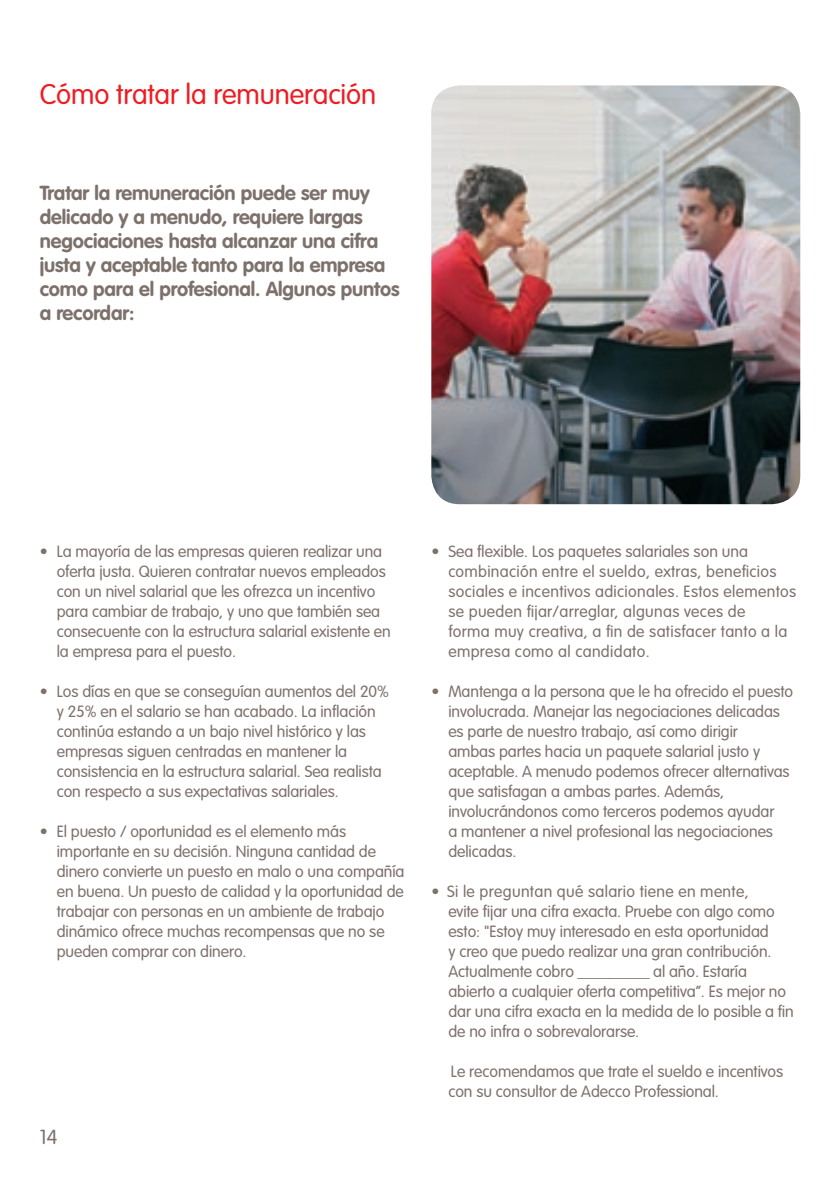
<style>
.page{position:relative;width:840px;height:1191px;background:#fff}
.page>*{position:absolute;margin:0;border:0;box-sizing:border-box;transform-origin:0 0}
._09_Body_text_14_16p{font:300 28px "VAG Rounded";letter-spacing:-.005em;color:#ee1d23}
._10_Sub-head_10_12pt{font:700 20px/24px "VAG Rounded";letter-spacing:-.005em;color:#7d716c}
.t1{font:300 20px "VAG Rounded";color:#7d716c}
._11_Body_text_10_12p{font:300 16px/20px "VAG Rounded";letter-spacing:-.005em;color:#7d716c}
._11_Body_text_10_12p-2{font:300 16px/20px "VAG Rounded";letter-spacing:.02em;color:#7d716c}
</style>
<div class="page">
<img style="left:431px;top:86px;width:368px;height:418px">
<p class="_09_Body_text_14_16p" style="left:40px;top:78px;width:338px">Cómo tratar la remuneración</p>
<p class="_10_Sub-head_10_12pt" style="left:40px;top:180px;width:361px">Tratar la remuneración puede ser muy delicado y a menudo, requiere largas negociaciones hasta alcanzar una cifra justa y aceptable tanto para la empresa como para el profesional. Algunos puntos a recordar:</p>
<p class="_11_Body_text_10_12p" style="left:57px;top:541px;width:335px;text-indent:-17px">• La mayoría de las empresas quieren realizar una oferta justa. Quieren contratar nuevos empleados con un nivel salarial que les ofrezca un incentivo para cambiar de trabajo, y uno que también sea consecuente con la estructura salarial existente en la empresa para el puesto.</p>
<p class="_11_Body_text_10_12p" style="left:57px;top:681px;width:333px;text-indent:-17px">• Los días en que se conseguían aumentos del 20% y 25% en el salario se han acabado. La inflación continúa estando a un bajo nivel histórico y las empresas siguen centradas en mantener la consistencia en la estructura salarial. Sea realista con respecto a sus expectativas salariales.</p>
<p class="_11_Body_text_10_12p" style="left:57px;top:821px;width:349px;text-indent:-17px">• El puesto / oportunidad es el elemento más importante en su decisión. Ninguna cantidad de dinero convierte un puesto en malo o una compañía en buena. Un puesto de calidad y la oportunidad de trabajar con personas en un ambiente de trabajo dinámico ofrece muchas recompensas que no se pueden comprar con dinero.</p>
<p class="t1" style="left:40px;top:1125px;width:19px">14</p>
<p class="_11_Body_text_10_12p-2" style="left:448px;top:541px;width:349px;text-indent:-17px">• Sea flexible. Los paquetes salariales son una combinación entre el sueldo, extras, beneficios sociales e incentivos adicionales. Estos elementos se pueden fijar/arreglar, algunas veces de<br>forma muy creativa, a fin de satisfacer tanto a la empresa como al candidato.</p>
<p class="_11_Body_text_10_12p" style="left:448px;top:681px;width:346px;text-indent:-17px">• Mantenga a la persona que le ha ofrecido el puesto involucrada. Manejar las negociaciones delicadas es parte de nuestro trabajo, así como dirigir<br>ambas partes hacia un paquete salarial justo y aceptable. A menudo podemos ofrecer alternativas que satisfagan a ambas partes. Además, involucrándonos como terceros podemos ayudar<br>a mantener a nivel profesional las negociaciones delicadas.</p>
<p class="_11_Body_text_10_12p" style="left:448px;top:881px;width:347px;text-indent:-17px">• Si le preguntan qué salario tiene en mente,<br>evite fijar una cifra exacta. Pruebe con algo como esto: "Estoy muy interesado en esta oportunidad<br>y creo que puedo realizar una gran contribución.<br>Actualmente cobro _________ al año. Estaría abierto a cualquier oferta competitiva”. Es mejor no dar una cifra exacta en la medida de lo posible a fin de no infra o sobrevalorarse.</p>
<p class="_11_Body_text_10_12p" style="left:448px;top:1061px;width:336px">Le recomendamos que trate el sueldo e incentivos con su consultor de Adecco Professional.</p>
</div>
